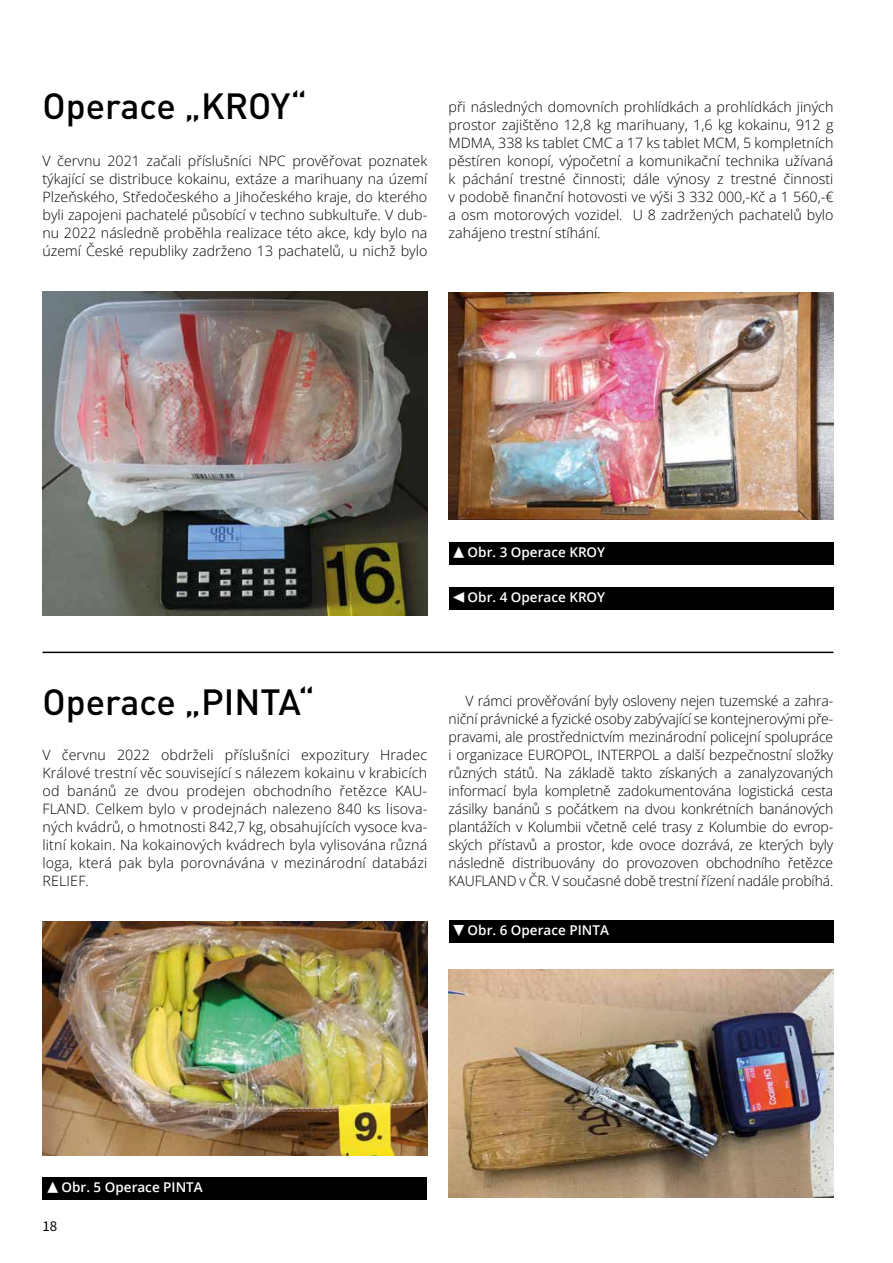
<style>
.page{position:relative;width:893px;height:1263px;background:#fff}
.page>*{position:absolute;margin:0;border:0;box-sizing:border-box;transform-origin:0 0}
.t1{font:500 36px "DIN Pro";color:#000}
.t2{font:15px "Source Sans Variable";color:#000}
.t3{font:300 14.25px/18px "Open Sans";color:#000;text-align:justify}
.t4{font:600 13.5px "Open Sans";color:#fff}
.s1{font-family:"Source Sans Variable";font-weight:400}
</style>
<div class="page">
<img style="left:449px;top:969px;width:384px;height:229px">
<img style="left:43px;top:292px;width:384px;height:324px">
<img style="left:449px;top:292px;width:384px;height:227px">
<div style="left:449px;top:543px;width:384px;height:22px;background:#000"></div>
<div style="left:449px;top:587px;width:384px;height:23px;background:#000"></div>
<img style="left:43px;top:922px;width:384px;height:234px">
<div style="left:43px;top:1177px;width:384px;height:22px;background:#000"></div>
<div style="left:449px;top:920px;width:384px;height:23px;background:#000"></div>
<hr style="left:43px;top:652px;width:790px;height:1px;background:#000">
<h1 class="t1" style="left:43px;top:77px;width:266px">Operace „KROY“</h1>
<p class="t3" style="left:43px;top:151px;width:386px">V červnu 2021 začali příslušníci NPC prověřovat poznatek týkající se distribuce kokainu, extáze a marihuany na území Plzeňského, Středočeského a Jihočeského kraje, do kterého byli zapojeni pachatelé působící v techno subkultuře. V dub&shy;nu 2022 následně proběhla realizace této akce, kdy bylo na území České republiky zadrženo 13 pachatelů, u nichž bylo</p>
<p class="t3" style="left:449px;top:97px;width:386px">při následných domovních prohlídkách a prohlídkách jiných prostor zajištěno 12,8 kg marihuany, 1,6 kg kokainu, 912 g MDMA, 338 ks tablet CMC a 17 ks tablet MCM, 5 kompletních pěstíren konopí, výpočetní a komunikační technika užívaná k páchání trestné činnosti; dále výnosy z trestné činnosti v podobě finanční hotovosti ve výši 3 332 000,-Kč a 1 560,-€ a osm motorových vozidel. U 8 zadržených pachatelů bylo zahájeno trestní stíhání.</p>
<p class="t4" style="left:453px;top:543px;width:154px"><span class="s1">▲</span> Obr. 3 Operace KROY</p>
<p class="t4" style="left:453px;top:588px;width:154px"><span class="s1">◀</span> Obr. 4 Operace KROY</p>
<h1 class="t1" style="left:43px;top:672px;width:273px">Operace „PINTA“</h1>
<p class="t3" style="left:43px;top:745px;width:386px">V červnu 2022 obdrželi příslušníci expozitury Hradec Králové trestní věc související s nálezem kokainu v krabicích od banánů ze dvou prodejen obchodního řetězce KAU-FLAND. Celkem bylo v prodejnách nalezeno 840 ks lisova&shy;ných kvádrů, o hmotnosti 842,7 kg, obsahujících vysoce kva&shy;litní kokain. Na kokainových kvádrech byla vylisována různá loga, která pak byla porovnávána v mezinárodní databázi RELIEF.</p>
<p class="t3" style="left:449px;top:691px;width:386px;text-indent:17px">V rámci prověřování byly osloveny nejen tuzemské a zahra&shy;niční právnické a fyzické osoby zabývající se kontejnerovými pře&shy;pravami, ale prostřednictvím mezinárodní policejní spolupráce i organizace EUROPOL, INTERPOL a další bezpečnostní složky různých států. Na základě takto získaných a zanalyzovaných informací byla kompletně zadokumentována logistická cesta zásilky banánů s počátkem na dvou konkrétních banánových plantážích v Kolumbii včetně celé trasy z Kolumbie do evrop&shy;ských přístavů a prostor, kde ovoce dozrává, ze kterých byly následně distribuovány do provozoven obchodního řetězce KAUFLAND v ČR. V současné době trestní řízení nadále probíhá.</p>
<p class="t4" style="left:453px;top:921px;width:158px"><span class="s1">▼</span> Obr. 6 Operace PINTA</p>
<p class="t4" style="left:47px;top:1177px;width:158px"><span class="s1">▲</span> Obr. 5 Operace PINTA</p>
<p class="t2" style="left:43px;top:1216px;width:16px">18</p>
</div>
